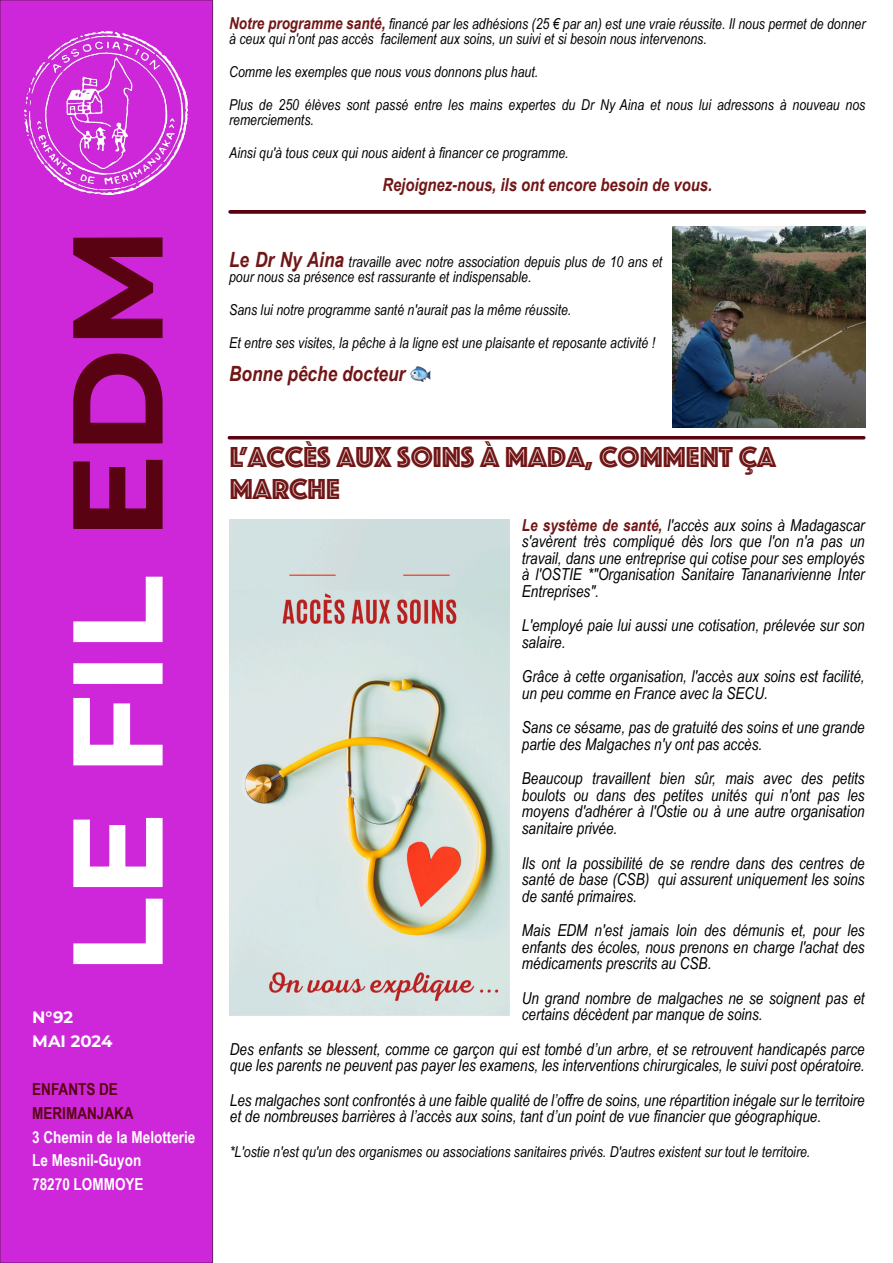
<style>
.page{position:relative;width:893px;height:1263px;background:#fff}
.page>*{position:absolute;margin:0;border:0;box-sizing:border-box;transform-origin:0 0}
.t1{font:700 127.5px "Montserrat";color:#fff}
.t2{font:30px "Phosphate Inline";color:#711616}
.t3{font:italic 700 21px "Arial Narrow";color:#711616}
.t4{font:italic 700 18px "Arial Narrow";color:#711616}
.t5{font:italic 16.5px "Arial Narrow";color:#000}
.t6{font:700 16.5px "Arial Narrow";color:#fff}
.t7{font:700 16.5px "Arial Narrow";color:#580212}
.t8{font:700 16.5px "Montserrat";color:#fff}
.t9{font:italic 15px "Arial Narrow";color:#000}
.s1{color:#580212}
.s2{font-weight:700;font-size:16.5px;color:#711616}
.s3{font-weight:700;color:#711616}
</style>
<div class="page">
<div style="left:0;top:0;width:213px;height:1263px;background:#ce26d9;border:1px solid #6d1966"></div>
<img style="left:23px;top:30px;width:166px;height:166px">
<svg style="left:228px;top:210px;width:638px;height:4px;background:#61101f"></svg>
<div style="left:228px;top:436px;width:637px;height:3px;background:#711616;border:3px solid #580212"></div>
<img style="left:411px;top:366px;width:19px;height:15px">
<img style="left:673px;top:226px;width:192px;height:201px">
<img style="left:230px;top:519px;width:279px;height:497px">
<p class="t1" style="left:39px;top:975px;width:749px;rotate:-90deg">LE FIL <span class="s1">EDM</span></p>
<p class="t8" style="left:32px;top:1007px;width:42px">N°92</p>
<p class="t8" style="left:32px;top:1031px;width:82px">MAI 2024</p>
<p class="t7" style="left:32px;top:1083px;width:87px">ENFANTS DE</p>
<p class="t7" style="left:32px;top:1107px;width:103px">MERIMANJAKA</p>
<p class="t6" style="left:32px;top:1131px;width:165px">3 Chemin de la Melotterie</p>
<p class="t6" style="left:32px;top:1154px;width:111px">Le Mesnil-Guyon</p>
<p class="t6" style="left:32px;top:1178px;width:113px">78270 LOMMOYE</p>
<p class="t9" style="left:229px;top:19px;width:638px"><span class="s2">Notre programme santé,</span> financé par les adhésions (25 € par an) est une vraie réussite. Il nous permet de donner</p>
<p class="t9" style="left:229px;top:34px;width:479px">à ceux qui n'ont pas accès facilement aux soins, un suivi et si besoin nous intervenons.</p>
<p class="t9" style="left:229px;top:67px;width:311px">Comme les exemples que nous vous donnons plus haut.</p>
<p class="t9" style="left:229px;top:100px;width:638px">Plus de 250 élèves sont passé entre les mains expertes du Dr Ny Aina et nous lui adressons à nouveau nos</p>
<p class="t9" style="left:229px;top:115px;width:86px">remerciements.</p>
<p class="t9" style="left:229px;top:148px;width:341px">Ainsi qu'à tous ceux qui nous aident à financer ce programme.</p>
<p class="t4" style="left:382px;top:178px;width:331px">Rejoignez-nous, ils ont encore besoin de vous.</p>
<p class="t3" style="left:229px;top:252px;width:117px">Le Dr Ny Aina</p>
<p class="t9" style="left:349px;top:256px;width:315px">travaille avec notre association depuis plus de 10 ans et</p>
<p class="t9" style="left:229px;top:271px;width:304px">pour nous sa présence est rassurante et indispensable.</p>
<p class="t9" style="left:229px;top:304px;width:344px">Sans lui notre programme santé n'aurait pas la même réussite.</p>
<p class="t9" style="left:229px;top:337px;width:428px">Et entre ses visites, la pêche à la ligne est une plaisante et reposante activité !</p>
<p class="t3" style="left:229px;top:366px;width:178px">Bonne pêche docteur</p>
<p class="t2" style="left:230px;top:439px;width:548px">L’ACCÈS AUX SOINS À MADA, COMMENT ÇA</p>
<p class="t2" style="left:230px;top:471px;width:112px">MARCHE</p>
<p class="t5" style="left:522px;top:519px;width:344px"><span class="s3">Le système de santé,</span> l'accès aux soins à Madagascar</p>
<p class="t5" style="left:522px;top:535px;width:344px">s'avèrent très compliqué dès lors que l'on n'a pas un</p>
<p class="t5" style="left:522px;top:552px;width:344px">travail, dans une entreprise qui cotise pour ses employés</p>
<p class="t5" style="left:522px;top:568px;width:344px">à l'OSTIE *"Organisation Sanitaire Tananarivienne Inter</p>
<p class="t5" style="left:522px;top:585px;width:79px">Entreprises".</p>
<p class="t5" style="left:522px;top:619px;width:344px">L'employé paie lui aussi une cotisation, prélevée sur son</p>
<p class="t5" style="left:522px;top:636px;width:45px">salaire.</p>
<p class="t5" style="left:522px;top:670px;width:344px">Grâce à cette organisation, l'accès aux soins est facilité,</p>
<p class="t5" style="left:522px;top:687px;width:247px">un peu comme en France avec la SECU.</p>
<p class="t5" style="left:522px;top:721px;width:344px">Sans ce sésame, pas de gratuité des soins et une grande</p>
<p class="t5" style="left:522px;top:738px;width:242px">partie des Malgaches n'y ont pas accès.</p>
<p class="t5" style="left:522px;top:772px;width:344px">Beaucoup travaillent bien sûr, mais avec des petits</p>
<p class="t5" style="left:522px;top:789px;width:344px">boulots ou dans des petites unités qui n'ont pas les</p>
<p class="t5" style="left:522px;top:805px;width:344px">moyens d'adhérer à l'Ostie ou à une autre organisation</p>
<p class="t5" style="left:522px;top:822px;width:97px">sanitaire privée.</p>
<p class="t5" style="left:522px;top:856px;width:344px">Ils ont la possibilité de se rendre dans des centres de</p>
<p class="t5" style="left:522px;top:873px;width:344px">santé de base (CSB) qui assurent uniquement les soins</p>
<p class="t5" style="left:522px;top:889px;width:117px">de santé primaires.</p>
<p class="t5" style="left:522px;top:924px;width:344px">Mais EDM n'est jamais loin des démunis et, pour les</p>
<p class="t5" style="left:522px;top:940px;width:344px">enfants des écoles, nous prenons en charge l'achat des</p>
<p class="t5" style="left:522px;top:957px;width:191px">médicaments prescrits au CSB.</p>
<p class="t5" style="left:522px;top:991px;width:344px">Un grand nombre de malgaches ne se soignent pas et</p>
<p class="t5" style="left:522px;top:1008px;width:242px">certains décèdent par manque de soins.</p>
<p class="t5" style="left:230px;top:1042px;width:636px">Des enfants se blessent, comme ce garçon qui est tombé d’un arbre, et se retrouvent handicapés parce</p>
<p class="t5" style="left:230px;top:1059px;width:636px">que les parents ne peuvent pas payer les examens, les interventions chirurgicales, le suivi post opératoire.</p>
<p class="t5" style="left:230px;top:1093px;width:636px">Les malgaches sont confrontés à une faible qualité de l’offre de soins, une répartition inégale sur le territoire</p>
<p class="t5" style="left:230px;top:1110px;width:593px">et de nombreuses barrières à l’accès aux soins, tant d’un point de vue financier que géographique.</p>
<p class="t9" style="left:230px;top:1145px;width:582px">*L'ostie n'est qu'un des organismes ou associations sanitaires privés. D'autres existent sur tout le territoire.</p>
</div>
